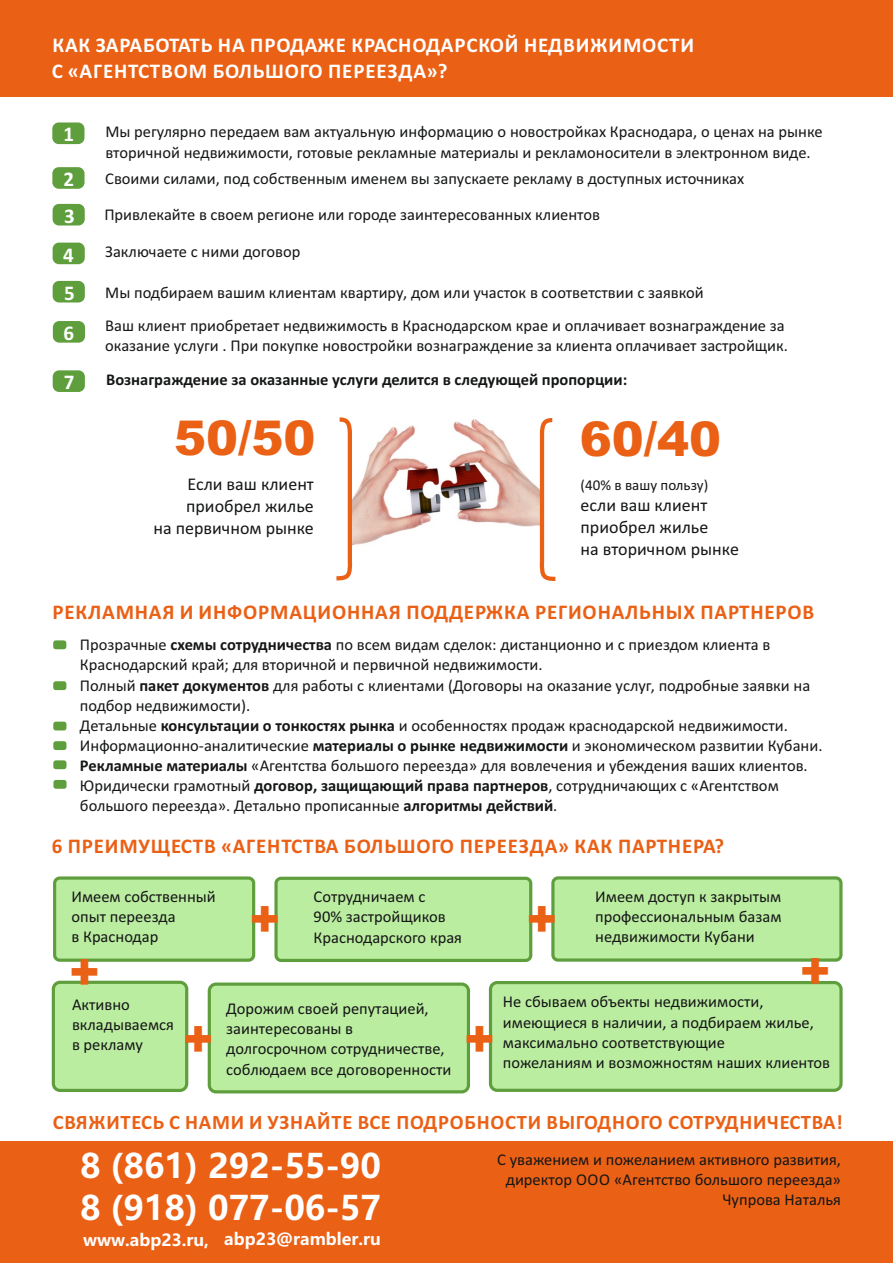
<style>
.page{position:relative;width:893px;height:1263px;background:#fff}
.page>*{position:absolute;margin:0;border:0;box-sizing:border-box;transform-origin:0 0}
.t1{font:900 48px "Arial";color:#ea6015}
.t2{font:700 33.3px/42.3px "Microsoft Ya Hei UI";color:#fff}
.t3{font:700 21px "Calibri";letter-spacing:.04em;color:#ea6015}
.t4{font:700 21px/38.4px "Calibri";letter-spacing:.04em;color:#fff}
.t5{font:700 20.55px "Calibri";letter-spacing:.04em;color:#ea6015}
.t6{font:18px/21.9px "Calibri";color:#151616;text-align:right}
.t7{font:16.5px/20.1px "Calibri";color:#151616}
.t8{font:700 16.5px "Calibri";color:#151616}
.t9{font:700 16.5px "Microsoft Ya Hei UI";color:#fff}
.t10{font:15px "Calibri";color:#151616}
.s1{font-weight:700}
</style>
<div class="page">
<div style="left:489px;top:981px;width:354px;height:111px;background:#bbeda1;border:3px solid #5f9e3c;border-radius:7px"></div>
<div style="left:551px;top:876px;width:291px;height:86px;background:#bbeda1;border:3px solid #5f9e3c;border-radius:5px"></div>
<div style="left:208px;top:982px;width:262px;height:111px;background:#bbeda1;border:3px solid #5f9e3c;border-radius:7px"></div>
<div style="left:52px;top:981px;width:136px;height:111px;background:#bbeda1;border:3px solid #5f9e3c;border-radius:7px"></div>
<div style="left:274px;top:877px;width:258px;height:85px;background:#bbeda1;border:3px solid #5f9e3c;border-radius:5px"></div>
<div style="left:53px;top:876px;width:202px;height:86px;background:#bbeda1;border:3px solid #5f9e3c;border-radius:5px"></div>
<img style="left:350px;top:402px;width:192px;height:168px;border-radius:8px">
<div style="left:0;top:0;width:893px;height:96px;background:#ea6015"></div>
<div style="left:52px;top:122px;width:32px;height:22px;background:#5f9e3c;border-radius:6px"></div>
<div style="left:52px;top:167px;width:33px;height:22px;background:#5f9e3c;border-radius:6px"></div>
<div style="left:53px;top:204px;width:32px;height:21px;background:#5f9e3c;border-radius:6px"></div>
<div style="left:53px;top:243px;width:32px;height:21px;background:#5f9e3c;border-radius:6px"></div>
<div style="left:53px;top:281px;width:32px;height:21px;background:#5f9e3c;border-radius:6px"></div>
<div style="left:53px;top:321px;width:32px;height:22px;background:#5f9e3c;border-radius:6px"></div>
<div style="left:53px;top:370px;width:32px;height:22px;background:#5f9e3c;border-radius:6px"></div>
<svg style="left:336px;top:417px;width:14px;height:164px"></svg>
<div style="left:53px;top:640px;width:13px;height:9px;background:#5f9e3c;border-radius:3px"></div>
<div style="left:53px;top:681px;width:13px;height:9px;background:#5f9e3c;border-radius:3px"></div>
<div style="left:53px;top:722px;width:13px;height:8px;background:#5f9e3c;border-radius:3px"></div>
<div style="left:53px;top:741px;width:13px;height:9px;background:#5f9e3c;border-radius:3px"></div>
<div style="left:53px;top:760px;width:13px;height:9px;background:#5f9e3c;border-radius:3px"></div>
<div style="left:53px;top:780px;width:14px;height:9px;background:#5f9e3c;border-radius:3px"></div>
<div style="left:0;top:1141px;width:893px;height:122px;background:#ea6015"></div>
<svg style="left:541px;top:416px;width:15px;height:165px"></svg>
<p class="t4" style="left:52px;top:34px;width:644px;line-height:25.7px">КАК ЗАРАБОТАТЬ НА ПРОДАЖЕ КРАСНОДАРСКОЙ НЕДВИЖИМОСТИ<br>С «АГЕНТСТВОМ БОЛЬШОГО ПЕРЕЕЗДА»?</p>
<p class="t4" style="left:63px;top:113px;width:12px;line-height:45px">1<br>2</p>
<p class="t4" style="left:63px;top:199px;width:13px;text-align:justify">3<br>4<br>5</p>
<p class="t4" style="left:64px;top:316px;width:12px">6</p>
<p class="t4" style="left:64px;top:365px;width:12px">7</p>
<p class="t7" style="left:105px;top:123px;width:719px">Мы регулярно передаем вам актуальную информацию о новостройках Краснодара, о ценах на рынке вторичной недвижимости, готовые рекламные материалы и рекламоносители в электронном виде.</p>
<p class="t7" style="left:104px;top:162px;width:641px;line-height:36px">Своими силами, под собственным именем вы запускаете рекламу в доступных источниках<br>Привлекайте в своем регионе или городе заинтересованных клиентов</p>
<p class="t7" style="left:105px;top:243px;width:197px">Заключаете с ними договор</p>
<p class="t7" style="left:105px;top:277px;width:681px;line-height:33.2px">Мы подбираем вашим клиентам квартиру, дом или участок в соответствии с заявкой<br>Ваш клиент приобретает недвижимость в Краснодарском крае и оплачивает вознаграждение за</p>
<p class="t7" style="left:105px;top:337px;width:684px">оказание услуги . При покупке новостройки вознаграждение за клиента оплачивает застройщик.</p>
<p class="t8" style="left:106px;top:372px;width:523px">Вознаграждение за оказанные услуги делится в следующей пропорции:</p>
<h1 class="t1" style="left:174px;top:420px;width:143px">50/50</h1>
<h1 class="t1" style="left:580px;top:421px;width:143px">60/40</h1>
<p class="t6" style="left:153px;top:474px;width:162px">Если ваш клиент приобрел жилье<br>на первичном рынке</p>
<p class="t10" style="left:581px;top:478px;width:129px">(40% в вашу пользу)</p>
<p class="t6" style="left:581px;top:495px;width:160px;text-align:left">если ваш клиент приобрел жилье<br>на вторичном рынке</p>
<p class="t3" style="left:52px;top:603px;width:763px">РЕКЛАМНАЯ И ИНФОРМАЦИОННАЯ ПОДДЕРЖКА РЕГИОНАЛЬНЫХ ПАРТНЕРОВ</p>
<p class="t7" style="left:80px;top:636px;width:744px">Прозрачные <span class="s1">схемы сотрудничества</span> по всем видам сделок: дистанционно и с приездом клиента в Краснодарский край; для вторичной и первичной недвижимости.<br>Полный <span class="s1">пакет документов</span> для работы с клиентами (Договоры на оказание услуг, подробные заявки на подбор недвижимости).<br>Детальные <span class="s1">консультации о тонкостях рынка</span> и особенностях продаж краснодарской недвижимости.<br>Информационно-аналитические <span class="s1">материалы о рынке недвижимости</span> и экономическом развитии Кубани.<br><span class="s1">Рекламные материалы</span> «Агентства большого переезда» для вовлечения и убеждения ваших клиентов.<br>Юридически грамотный <span class="s1">договор, защищающий права партнеров</span>, сотрудничающих с «Агентством большого переезда». Детально прописанные <span class="s1">алгоритмы действий</span>.</p>
<p class="t3" style="left:52px;top:838px;width:674px">6 ПРЕИМУЩЕСТВ «АГЕНТСТВА БОЛЬШОГО ПЕРЕЕЗДА» КАК ПАРТНЕРА?</p>
<p class="t7" style="left:71px;top:887px;width:146px">Имеем собственный опыт переезда<br>в Краснодар</p>
<p class="t7" style="left:314px;top:888px;width:150px">Сотрудничаем с<br>90% застройщиков<br>Краснодарского края</p>
<p class="t7" style="left:595px;top:888px;width:188px;text-align:justify">Имеем доступ к закрытым профессиональным базам недвижимости Кубани</p>
<h1 class="t1" style="left:249px;top:901px;width:33px">+</h1>
<h1 class="t1" style="left:526px;top:901px;width:33px">+</h1>
<h1 class="t1" style="left:69px;top:954px;width:33px">+</h1>
<h1 class="t1" style="left:800px;top:954px;width:33px">+</h1>
<p class="t7" style="left:72px;top:996px;width:103px">Активно вкладываемся в рекламу</p>
<p class="t7" style="left:226px;top:1000px;width:227px">Дорожим своей репутацией, заинтересованы в долгосрочном сотрудничестве, соблюдаем все договоренности</p>
<p class="t7" style="left:503px;top:993px;width:329px">Не сбываем объекты недвижимости, имеющиеся в наличии, а подбираем жилье, максимально соответствующие<br>пожеланиям и возможностям наших клиентов</p>
<p class="t5" style="left:53px;top:1113px;width:791px">СВЯЖИТЕСЬ С НАМИ И УЗНАЙТЕ ВСЕ ПОДРОБНОСТИ ВЫГОДНОГО СОТРУДНИЧЕСТВА!</p>
<p class="t7" style="left:497px;top:1151px;width:345px;text-align:right">С уважением и пожеланием активного развития, директор ООО «Агентство большого переезда»<br>Чупрова Наталья</p>
<h1 class="t1" style="left:182px;top:1021px;width:33px">+</h1>
<h1 class="t1" style="left:464px;top:1021px;width:33px">+</h1>
<h2 class="t2" style="left:80px;top:1147px;width:302px">8 (861) 292-55-90<br>8 (918) 077-06-57</h2>
<p class="t9" style="left:83px;top:1232px;width:299px">www.abp23.ru, abp23@rambler.ru</p>
</div>
